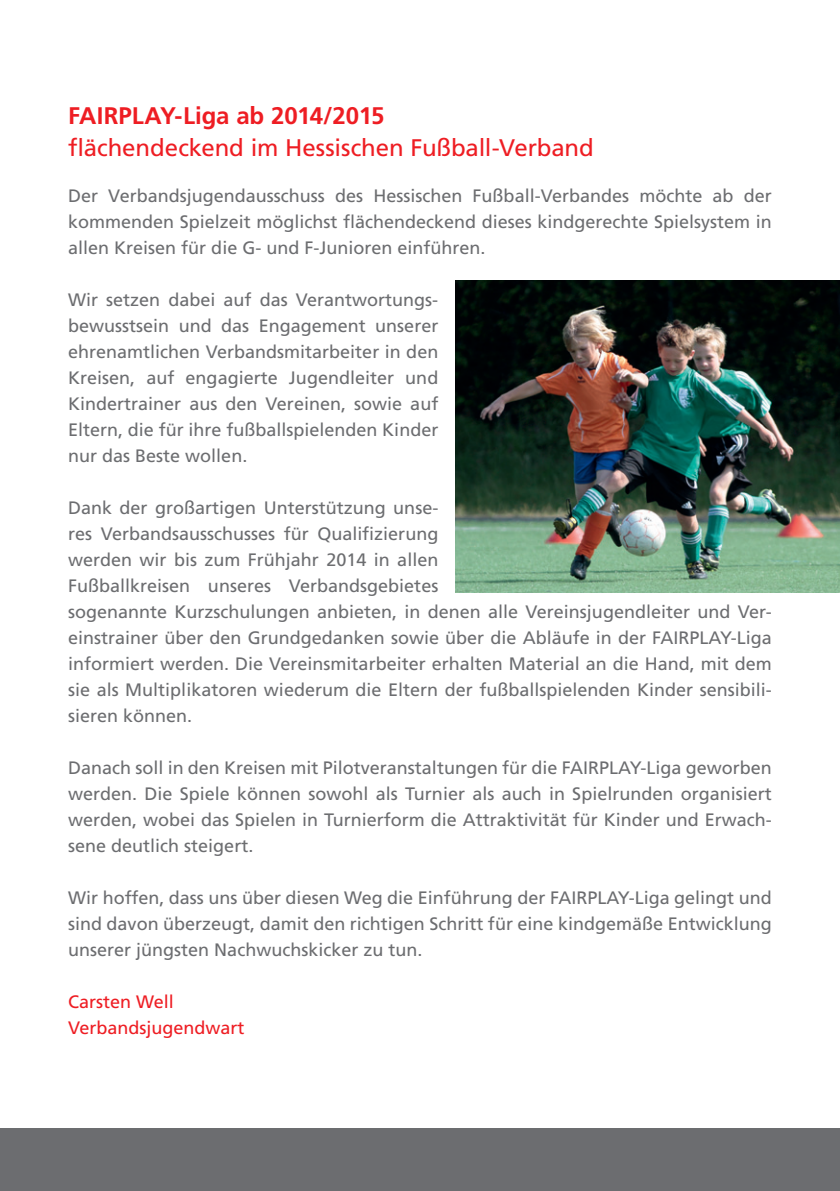
<style>
.page{position:relative;width:840px;height:1191px;background:#fff}
.page>*{position:absolute;margin:0;border:0;box-sizing:border-box;transform-origin:0 0}
.t1{font:24px "Frutiger LT Pro";letter-spacing:-.005em;color:#ee1d23}
.t2{font:700 24px "Frutiger LT Std";letter-spacing:-.01em;color:#ee1d23}
.t3{font:18px/26px "Frutiger LT Pro";color:#6c6d70;text-align:justify}
.t4{font:18px/26px "Frutiger LT Pro";color:#ee1d23}
</style>
<div class="page">
<div style="left:0;top:1128px;width:839px;height:63px;background:#6c6d70"></div>
<img style="left:455px;top:280px;width:384px;height:312px">
<h1 class="t2" style="left:68px;top:102px;width:66px">FAI RPLAY</h1>
<h1 class="t2" style="left:174px;top:102px;width:211px">-Liga ab 2014/2015</h1>
<h1 class="t1" style="left:68px;top:134px;width:527px">flächendeckend im Hessischen Fußball-Verband</h1>
<p class="t3" style="left:68px;top:183px;width:704px">Der Verbandsjugendausschuss des Hessischen Fußball-Verbandes möchte ab der kommenden Spielzeit möglichst flächendeckend dieses kindgerechte Spielsystem in allen Kreisen für die G- und F-Junioren einführen.</p>
<p class="t3" style="left:68px;top:287px;width:371px">Wir setzen dabei auf das Verantwortungs&shy;bewusstsein und das Engagement unserer ehrenamtlichen Verbandsmitarbeiter in den Kreisen, auf engagierte Jugendleiter und Kindertrainer aus den Vereinen, sowie auf Eltern, die für ihre fußballspielenden Kinder nur das Beste wollen.</p>
<p class="t3" style="left:68px;top:495px;width:704px;text-align:left">Dank der großartigen Unterstützung unse-<br>res Verbandsausschusses für Qualifizierung<br>werden wir bis zum Frühjahr 2014 in allen<br>Fußballkreisen unseres Verbandsgebietes<br>sogenannte Kurzschulungen anbieten, in denen alle Vereinsjugendleiter und Ver&shy;einstrainer über den Grundgedanken sowie über die Abläufe in der FAIRPLAY-Liga informiert werden. Die Vereinsmitarbeiter erhalten Material an die Hand, mit dem sie als Multiplikatoren wiederum die Eltern der fußballspielenden Kinder sensibili&shy;sieren können.</p>
<p class="t3" style="left:68px;top:755px;width:704px">Danach soll in den Kreisen mit Pilotveranstaltungen für die FAIRPLAY-Liga geworben werden. Die Spiele können sowohl als Turnier als auch in Spielrunden organisiert werden, wobei das Spielen in Turnierform die Attraktivität für Kinder und Erwach&shy;sene deutlich steigert.</p>
<p class="t3" style="left:68px;top:885px;width:704px">Wir hoffen, dass uns über diesen Weg die Einführung der FAIRPLAY-Liga gelingt und sind davon überzeugt, damit den richtigen Schritt für eine kindgemäße Entwicklung unserer jüngsten Nachwuchskicker zu tun.</p>
<p class="t4" style="left:68px;top:989px;width:178px">Carsten Well<br>Verbandsjugendwart</p>
</div>
